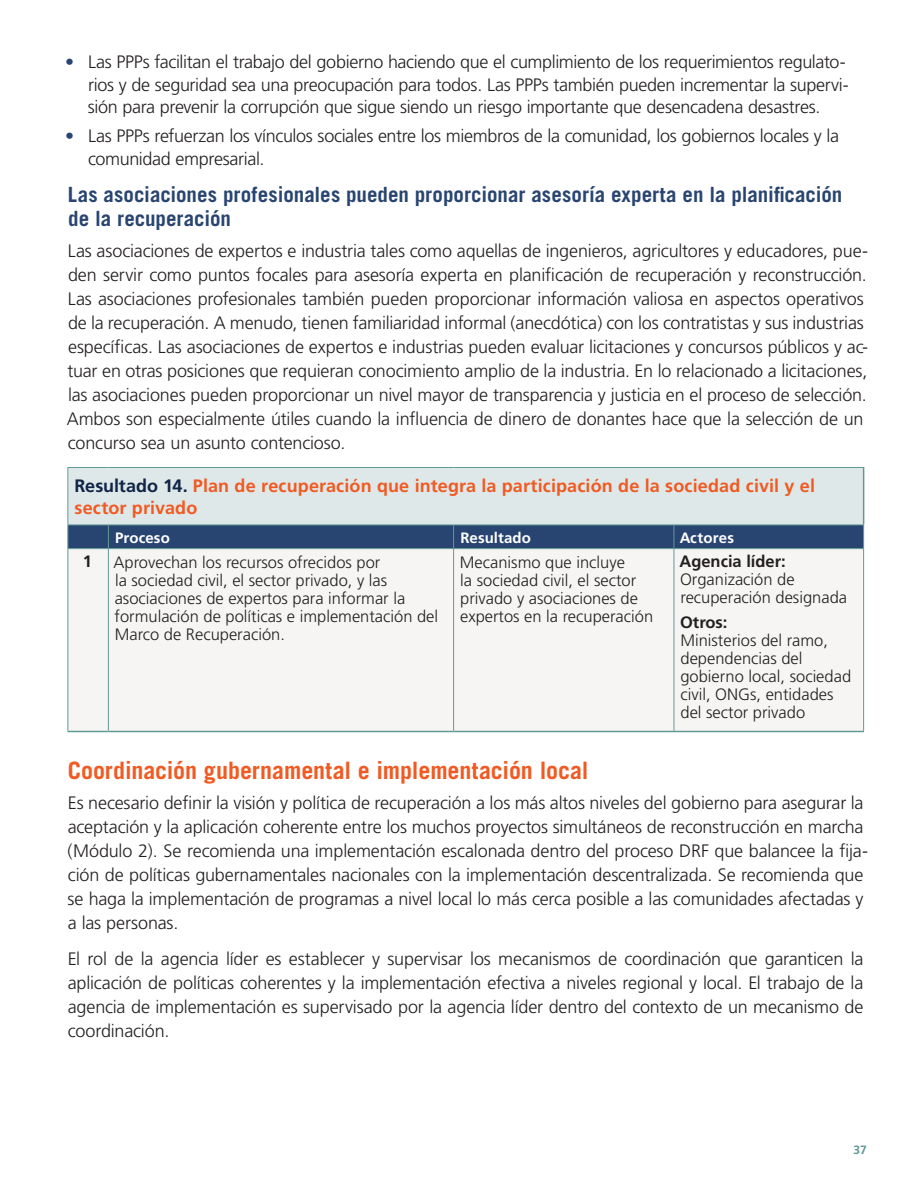
<style>
.page{position:relative;width:918px;height:1188px;background:#fff}
.page>*{position:absolute;margin:0;border:0;box-sizing:border-box;transform-origin:0 0}
.t1{font:700 24px "Trade Gothic LT Std";letter-spacing:-.005em;color:#f15a22}
.t2{font:700 21px/24px "Trade Gothic LT Std";color:#284471}
.t3{font:300 18px/24px "Frutiger";letter-spacing:-.01em;color:#231f20}
.t4{font:700 18px/22.5px "Frutiger";letter-spacing:.005em;color:#f15a22}
.t5{font:300 16.5px/18px "Frutiger";color:#231f20}
.t6{font:700 16.5px "Frutiger";color:#231f20}
.t7{font:700 15px "Frutiger";letter-spacing:.005em;color:#fff}
.t8{font:700 12px "Frutiger";color:#609a96}
.s1{font-weight:700;color:#284471}
.s2{color:#0f2446}
</style>
<div class="page">
<div style="left:68px;top:467px;width:796px;height:58px;background:#dfe8e8"></div>
<div style="left:69px;top:549px;width:794px;height:182px;background:#f7f5f4"></div>
<hr style="left:108px;top:549px;width:1px;height:182px;background:#609a96">
<hr style="left:453px;top:549px;width:1px;height:182px;background:#609a96">
<hr style="left:674px;top:549px;width:1px;height:182px;background:#609a96">
<hr style="left:68px;top:467px;width:40px;height:1px;background:#609a96">
<hr style="left:68px;top:468px;width:1px;height:57px;background:#609a96">
<hr style="left:108px;top:467px;width:346px;height:1px;background:#609a96">
<hr style="left:454px;top:467px;width:220px;height:1px;background:#609a96">
<hr style="left:674px;top:467px;width:190px;height:1px;background:#609a96">
<hr style="left:863px;top:468px;width:1px;height:57px;background:#609a96">
<div style="left:68px;top:525px;width:796px;height:23px;background:#284471"></div>
<hr style="left:68px;top:548px;width:40px;height:1px;background:#609a96">
<hr style="left:68px;top:549px;width:1px;height:182px;background:#609a96">
<hr style="left:108px;top:548px;width:346px;height:1px;background:#609a96">
<hr style="left:454px;top:548px;width:220px;height:1px;background:#609a96">
<hr style="left:674px;top:548px;width:190px;height:1px;background:#609a96">
<hr style="left:863px;top:549px;width:1px;height:182px;background:#609a96">
<hr style="left:68px;top:731px;width:40px;height:1px;background:#609a96">
<hr style="left:108px;top:731px;width:346px;height:1px;background:#609a96">
<hr style="left:454px;top:731px;width:220px;height:1px;background:#609a96">
<hr style="left:674px;top:731px;width:190px;height:1px;background:#609a96">
<p class="t3" style="left:88px;top:51px;width:762px;line-height:22.5px;text-indent:-23px"><span class="s1">•</span> Las PPPs facilitan el trabajo del gobierno haciendo que el cumplimiento de los requerimientos regulato&shy;rios y de seguridad sea una preocupación para todos. Las PPPs también pueden incrementar la supervi&shy;sión para prevenir la corrupción que sigue siendo un riesgo importante que desencadena desastres.</p>
<p class="t3" style="left:88px;top:125px;width:752px;line-height:22.5px;text-indent:-23px"><span class="s1">•</span> Las PPPs refuerzan los vínculos sociales entre los miembros de la comunidad, los gobiernos locales y la comunidad empresarial.</p>
<p class="t2" style="left:68px;top:183px;width:776px">Las asociaciones profesionales pueden proporcionar asesoría experta en la planificación de la recuperación</p>
<p class="t3" style="left:67px;top:239px;width:803px">Las asociaciones de expertos e industria tales como aquellas de ingenieros, agricultores y educadores, pue&shy;den servir como puntos focales para asesoría experta en planificación de recuperación y reconstrucción.<br>Las asociaciones profesionales también pueden proporcionar información valiosa en aspectos operativos de la recuperación. A menudo, tienen familiaridad informal (anecdótica) con los contratistas y sus industrias específicas. Las asociaciones de expertos e industrias pueden evaluar licitaciones y concursos públicos y ac&shy;tuar en otras posiciones que requieran conocimiento amplio de la industria. En lo relacionado a licitaciones, las asociaciones pueden proporcionar un nivel mayor de transparencia y justicia en el proceso de selección.<br>Ambos son especialmente útiles cuando la influencia de dinero de donantes hace que la selección de un concurso sea un asunto contencioso.</p>
<p class="t4" style="left:74px;top:474px;width:742px"><span class="s2">Resultado 14.</span> Plan de recuperación que integra la participación de la sociedad civil y el sector privado</p>
<p class="t7" style="left:115px;top:529px;width:56px">Proceso</p>
<p class="t7" style="left:460px;top:529px;width:72px">Resultado</p>
<p class="t7" style="left:680px;top:529px;width:56px">Actores</p>
<p class="t6" style="left:83px;top:552px;width:11px">1</p>
<p class="t5" style="left:114px;top:553px;width:326px">Aprovechan los recursos ofrecidos por<br>la sociedad civil, el sector privado, y las asociaciones de expertos para informar la formulación de políticas e implementación del Marco de Recuperación.</p>
<p class="t5" style="left:460px;top:553px;width:195px">Mecanismo que incluye<br>la sociedad civil, el sector privado y asociaciones de expertos en la recuperación</p>
<p class="t6" style="left:679px;top:552px;width:108px">Agencia líder:</p>
<p class="t5" style="left:680px;top:571px;width:169px">Organización de recuperación designada</p>
<p class="t6" style="left:680px;top:613px;width:49px">Otros:</p>
<p class="t5" style="left:680px;top:631px;width:172px">Ministerios del ramo, dependencias del gobierno local, sociedad civil, ONGs, entidades del sector privado</p>
<h1 class="t1" style="left:68px;top:755px;width:522px">Coordinación gubernamental e implementación local</h1>
<p class="t3" style="left:67px;top:791px;width:802px">Es necesario definir la visión y política de recuperación a los más altos niveles del gobierno para asegurar la aceptación y la aplicación coherente entre los muchos proyectos simultáneos de reconstrucción en marcha (Módulo 2). Se recomienda una implementación escalonada dentro del proceso DRF que balancee la fija&shy;ción de políticas gubernamentales nacionales con la implementación descentralizada. Se recomienda que se haga la implementación de programas a nivel local lo más cerca posible a las comunidades afectadas y a las personas.</p>
<p class="t3" style="left:68px;top:947px;width:797px;text-align:justify">El rol de la agencia líder es establecer y supervisar los mecanismos de coordinación que garanticen la aplicación de políticas coherentes y la implementación efectiva a niveles regional y local. El trabajo de la agencia de implementación es supervisado por la agencia líder dentro del contexto de un mecanismo de coordinación.</p>
<p class="t8" style="left:854px;top:1143px;width:15px">37</p>
</div>
